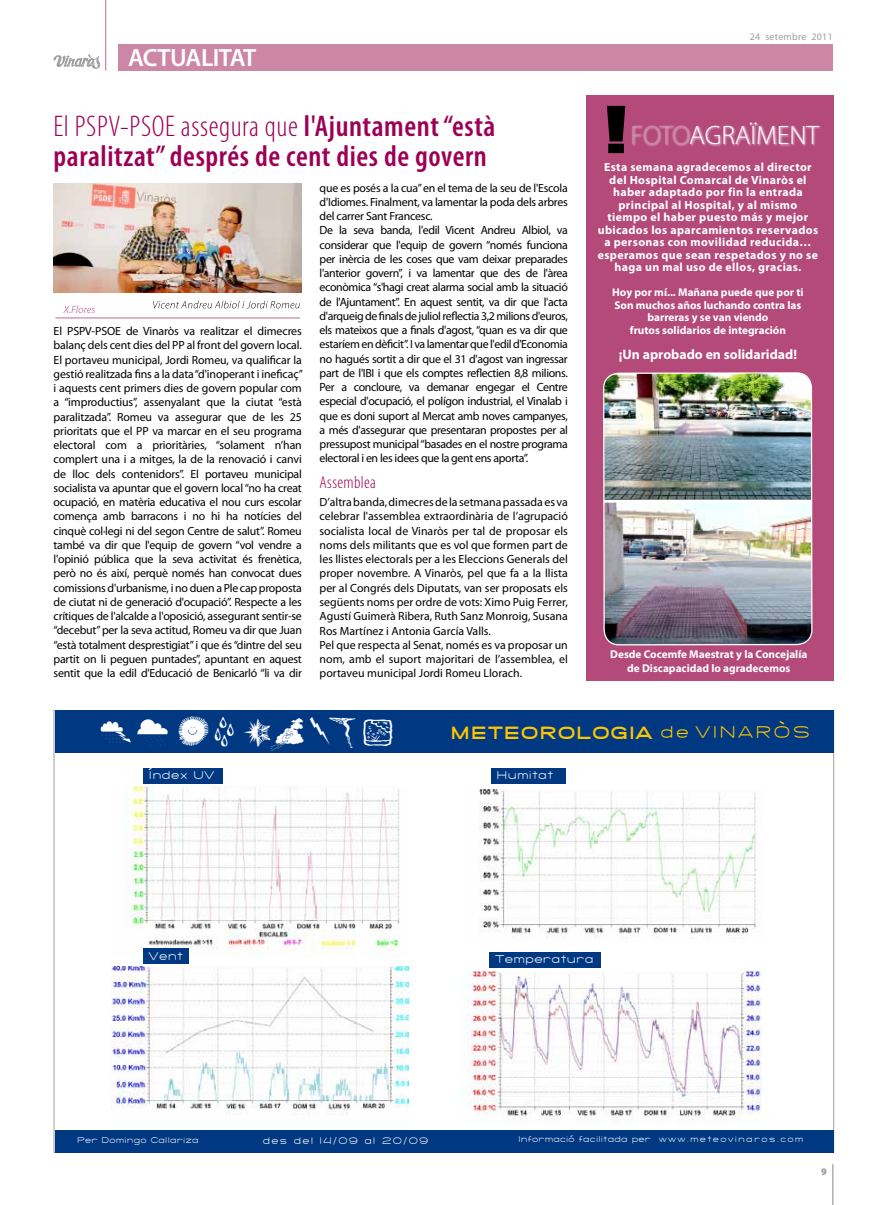
<style>
.page{position:relative;width:886px;height:1205px;background:#fff}
.page>*{position:absolute;margin:0;border:0;box-sizing:border-box;transform-origin:0 0}
.t1{font:30.38px "Now The Weather";color:#fff}
.t2{font:600 condensed 30px/30px "Myriad Pro";letter-spacing:.02em;color:#9c0055}
.t3{font:300 26.75px "Myriad Pro";color:#fff}
.t4{font:600 25px "Myriad Pro";letter-spacing:-.02em;color:#fff}
.t5{font:800 18px "SF Grandezza";letter-spacing:.11em;color:#fdc600}
.t6{font:300 18px "SF Grandezza";letter-spacing:.11em;color:#fdc600}
.t7{font:300 condensed 17.5px "Myriad Pro";letter-spacing:.02em;color:#9c0055}
.t8{font:700 13.75px "Myriad Pro";color:#fff}
.t9{font:11.88px/14.2px "Myriad Pro";letter-spacing:-.025em;color:#000;text-align:justify}
.t10{font:11.88px/14.2px "Myriad Pro";color:#000}
.t11{font:700 11.88px/12.5px "Myriad Pro";letter-spacing:.03em;color:#fff;text-align:center}
.t12{font:300 11.88px "SF Grandezza";letter-spacing:.02em;color:#fff}
.t13{font:700 11.25px/12.5px "Myriad Pro";color:#fff;text-align:center}
.t14{font:300 10px "SF Grandezza";letter-spacing:.11em;color:#fff}
.t15{font:10px "Myriad Pro";letter-spacing:.025em;color:#9c9e9f}
.t16{font:900 10px "Myriad Pro";color:#9c9e9f}
.t17{font:300 8.75px "SF Grandezza";letter-spacing:.02em;color:#fff}
.s1{font-weight:300}
.s2{color:#cb87a5}
.s3{font-size:33.75px}
</style>
<div class="page">
<hr style="left:832px;top:1164px;width:1px;height:41px;background:#9c9e9f">
<div style="left:54px;top:710px;width:780px;height:442px;background:#fff;border:1px solid #9c9e9f"></div>
<img style="left:112px;top:966px;width:296px;height:144px">
<img style="left:125px;top:786px;width:275px;height:170px">
<img style="left:461px;top:971px;width:141px;height:149px">
<div style="left:143px;top:948px;width:45px;height:16px;background:#003882"></div>
<div style="left:143px;top:768px;width:79px;height:16px;background:#003882"></div>
<div style="left:489px;top:952px;width:112px;height:16px;background:#003882"></div>
<img style="left:479px;top:789px;width:123px;height:149px">
<div style="left:491px;top:768px;width:74px;height:16px;background:#003882"></div>
<hr style="left:105px;top:0;width:1px;height:71px;background:#cb87a5">
<svg style="left:53px;top:54px;width:47px;height:15px"></svg>
<div style="left:119px;top:44px;width:714px;height:27px;background:#cb87a5"></div>
<div style="left:586px;top:95px;width:247px;height:586px;background:#b34a79"></div>
<img style="left:602px;top:372px;width:211px;height:781px">
<div style="left:632px;top:122px;width:190px;height:25px;background:#fff;opacity:.75"></div>
<svg style="left:607px;top:106px;width:18px;height:47px"></svg>
<img style="left:54px;top:184px;width:247px;height:108px">
<div style="left:55px;top:710px;width:779px;height:42px;background:#003882"></div>
<div style="left:55px;top:1129px;width:779px;height:23px;background:#003882"></div>
<svg style="left:63px;top:305px;width:32px;height:8px"></svg>
<hr style="left:55px;top:317px;width:245px;height:2px;background:#cb87a5">
<svg style="left:153px;top:301px;width:147px;height:7px"></svg>
<h3 class="t4" style="left:128px;top:42px;width:130px">ACTUALITAT</h3>
<p class="t15" style="left:750px;top:31px;width:84px">24 setembre 2011</p>
<h2 class="t2" style="left:54px;top:110px;width:443px"><span class="s1">El PSPV-PSOE assegura que</span> l'Ajuntament “està paralitzat” després de cent dies de govern</h2>
<h3 class="t3" style="left:630px;top:119px;width:190px"><span class="s2">FOTO</span>AGRAÏMENT</h3>
<p class="t11" style="left:598px;top:161px;width:222px">Esta semana agradecemos al director del Hospital Comarcal de Vinaròs el haber adaptado por fin la entrada principal al Hospital, y al mismo tiempo el haber puesto más y mejor ubicados los aparcamientos reservados a personas con movilidad reducida… esperamos que sean respetados y no se haga un mal uso de ellos, gracias.</p>
<p class="t13" style="left:612px;top:286px;width:193px">Hoy por mí... Mañana puede que por ti<br>Son muchos años luchando contra las barreras y se van viendo<br>frutos solidarios de integración</p>
<p class="t8" style="left:619px;top:345px;width:180px">¡Un aprobado en solidaridad!</p>
<p class="t9" style="left:320px;top:180px;width:250px;text-align:left">que es posés a la cua” en el tema de la seu de l'Escola d'Idiomes. Finalment, va lamentar la poda dels arbres del carrer Sant Francesc.<br>De la seva banda, l'edil Vicent Andreu Albiol, va considerar que l'equip de govern “només funciona per inèrcia de les coses que vam deixar preparades l'anterior govern”, i va lamentar que des de l'àrea econòmica “s'hagi creat alarma social amb la situació de l'Ajuntament”. En aquest sentit, va dir que l'acta d'arqueig de finals de juliol reflectia 3,2 milions d'euros, els mateixos que a finals d'agost, “quan es va dir que estaríem en dèficit”. I va lamentar que l'edil d'Economia no hagués sortit a dir que el 31 d'agost van ingressar part de l'IBI i que els comptes reflectien 8,8 milions.<br>Per a concloure, va demanar engegar el Centre especial d'ocupació, el polígon industrial, el Vinalab i que es doni suport al Mercat amb noves campanyes, a més d'assegurar que presentaran propostes per al pressupost municipal “basades en el nostre programa electoral i en les idees que la gent ens aporta”.</p>
<h3 class="t7" style="left:320px;top:472px;width:58px">Assemblea</h3>
<p class="t10" style="left:320px;top:495px;width:250px">D’altra banda, dimecres de la setmana passada es va celebrar l'assemblea extraordinària de l’agrupació socialista local de Vinaròs per tal de proposar els noms dels militants que es vol que formen part de les llistes electorals per a les Eleccions Generals del proper novembre. A Vinaròs, pel que fa a la llista per al Congrés dels Diputats, van ser proposats els següents noms per ordre de vots: Ximo Puig Ferrer, Agustí Guimerà Ribera, Ruth Sanz Monroig, Susana Ros Martínez i Antonia García Valls.<br>Pel que respecta al Senat, només es va proposar un nom, amb el suport majoritari de l’assemblea, el portaveu municipal Jordi Romeu Llorach.</p>
<h1 class="t1" style="left:101px;top:719px;width:294px">A B )Jo<span class="s3">w</span>0t d</h1>
<h3 class="t5" style="left:451px;top:721px;width:202px">METEOROLOGIA</h3>
<p class="t9" style="left:54px;top:324px;width:251px">El PSPV-PSOE de Vinaròs va realitzar el dimecres balanç dels cent dies del PP al front del govern local.<br>El portaveu municipal, Jordi Romeu, va qualificar la gestió realitzada fins a la data “d'inoperant i ineficaç” i aquests cent primers dies de govern popular com a “improductius”, assenyalant que la ciutat “està paralitzada”. Romeu va assegurar que de les 25 prioritats que el PP va marcar en el seu programa electoral com a prioritàries, “solament n’han complert una i a mitges, la de la renovació i canvi de lloc dels contenidors”. El portaveu municipal socialista va apuntar que el govern local “no ha creat ocupació, en matèria educativa el nou curs escolar comença amb barracons i no hi ha notícies del cinquè col·legi ni del segon Centre de salut”. Romeu també va dir que l'equip de govern “vol vendre a l'opinió pública que la seva activitat és frenètica, però no és així, perquè només han convocat dues comissions d'urbanisme, i no duen a Ple cap proposta de ciutat ni de generació d'ocupació”. Respecte a les crítiques de l'alcalde a l'oposició, assegurant sentir-se “decebut” per la seva actitud, Romeu va dir que Juan “està totalment desprestigiat” i que és “dintre del seu partit on li peguen puntades”, apuntant en aquest sentit que la edil d'Educació de Benicarló “li va dir</p>
<p class="t13" style="left:610px;top:647px;width:199px;line-height:13.8px">Desde Cocemfe Maestrat y la Concejalía de Discapacidad lo agradecemos</p>
<h3 class="t6" style="left:660px;top:720px;width:151px">de VINARÒS</h3>
<p class="t12" style="left:149px;top:767px;width:67px">Índex UV</p>
<p class="t12" style="left:496px;top:767px;width:58px">Humitat</p>
<p class="t12" style="left:149px;top:948px;width:36px">Vent</p>
<p class="t12" style="left:495px;top:951px;width:100px">Temperatura</p>
<p class="t17" style="left:77px;top:1134px;width:123px">Per Domingo Callariza</p>
<p class="t14" style="left:263px;top:1134px;width:167px">des del 14/09 al 20/09</p>
<p class="t17" style="left:518px;top:1134px;width:287px">Informació facilitada per www .m e t e o v i n a r o s . c om</p>
<p class="t16" style="left:821px;top:1165px;width:7px">9</p>
</div>
